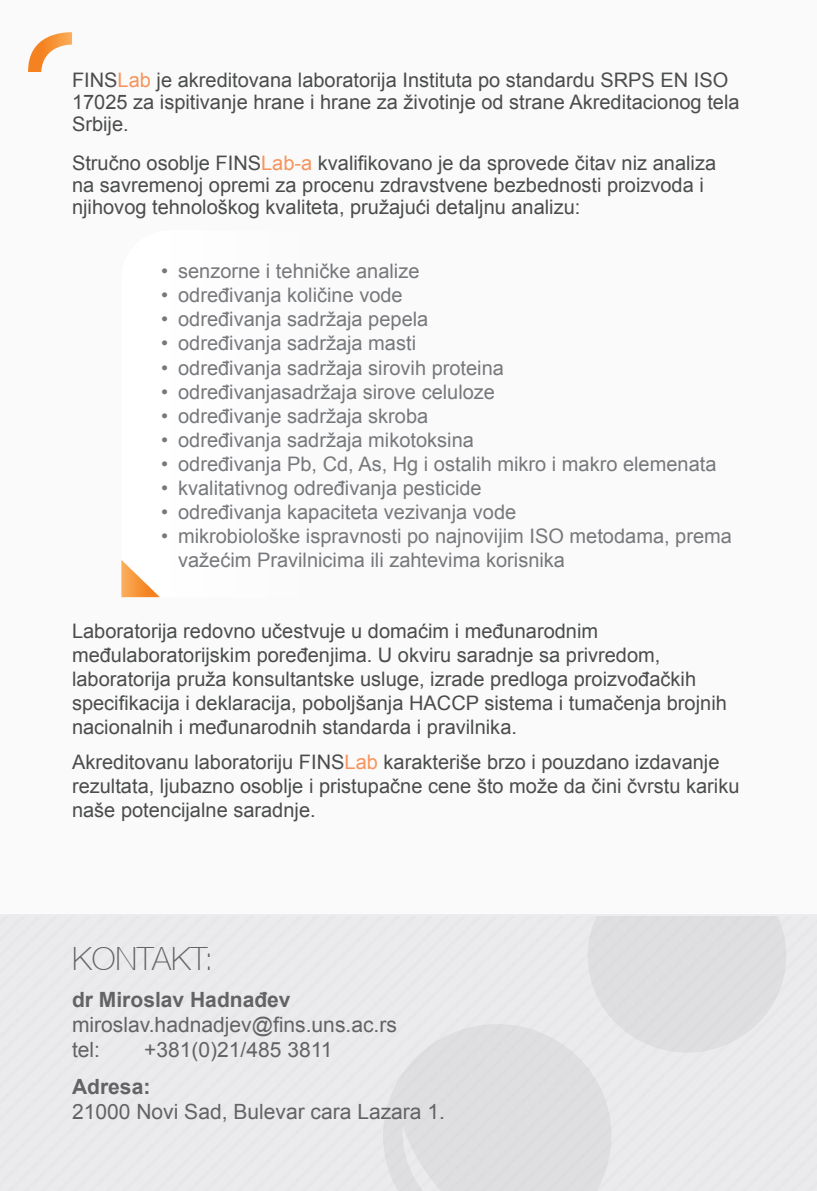
<style>
.page{position:relative;width:817px;height:1191px;background:#fff}
.page>*{position:absolute;margin:0;border:0;box-sizing:border-box;transform-origin:0 0}
.Kontakt{font:100 32px "Helvetica Neue CE";color:#636366}
.Kontakt_podaci{font:21px "Arial";color:#636366}
.Kontakt_podaci-2{font:700 21px "Arial";color:#636366}
.Paragraph_Text{font:20px/24px "Arial";color:#4b4c4d}
.Nabrajanje_L2{font:20px/24px "Arial";color:#76787b}
.s1{color:#f7945d}
</style>
<div class="page">
<div style="left:0;top:0;width:816px;height:954px;background:#fafafa"></div>
<svg style="left:383px;top:917px;width:403px;height:274px"></svg>
<svg style="left:28px;top:32px;width:44px;height:40px"></svg>
<svg style="left:121px;top:560px;width:39px;height:37px"></svg>
<p class="Paragraph_Text" style="left:72px;top:69px;width:669px;line-height:22px">FINS<span class="s1">Lab</span> je akreditovana laboratorija Instituta po standardu SRPS EN ISO<br>17025 za ispitivanje hrane i hrane za životinje od strane Akreditacionog tela<br>Srbije.</p>
<p class="Paragraph_Text" style="left:72px;top:152px;width:645px;line-height:22px">Stručno osoblje FINS<span class="s1">Lab-a</span> kvalifikovano je da sprovede čitav niz analiza na savremenoj opremi za procenu zdravstvene bezbednosti proizvoda i njihovog tehnološkog kvaliteta, pružajući detaljnu analizu:</p>
<p class="Nabrajanje_L2" style="left:161px;top:260px;width:260px">• senzorne i tehničke analize</p>
<p class="Nabrajanje_L2" style="left:161px;top:284px;width:243px">• određivanja količine vode</p>
<p class="Nabrajanje_L2" style="left:161px;top:308px;width:269px">• određivanja sadržaja pepela</p>
<p class="Nabrajanje_L2" style="left:161px;top:332px;width:256px">• određivanja sadržaja masti</p>
<p class="Nabrajanje_L2" style="left:161px;top:356px;width:344px">• određivanja sadržaja sirovih proteina</p>
<p class="Nabrajanje_L2" style="left:161px;top:380px;width:335px">• određivanjasadržaja sirove celuloze</p>
<p class="Nabrajanje_L2" style="left:161px;top:404px;width:269px">• određivanje sadržaja skroba</p>
<p class="Nabrajanje_L2" style="left:161px;top:428px;width:314px">• određivanja sadržaja mikotoksina</p>
<p class="Nabrajanje_L2" style="left:161px;top:452px;width:557px">• određivanja Pb, Cd, As, Hg i ostalih mikro i makro elemenata</p>
<p class="Nabrajanje_L2" style="left:161px;top:476px;width:322px">• kvalitativnog određivanja pesticide</p>
<p class="Nabrajanje_L2" style="left:161px;top:500px;width:356px">• određivanja kapaciteta vezivanja vode</p>
<p class="Nabrajanje_L2" style="left:178px;top:524px;width:555px;text-indent:-17px">• mikrobiološke ispravnosti po najnovijim ISO metodama, prema važećim Pravilnicima ili zahtevima korisnika</p>
<p class="Paragraph_Text" style="left:72px;top:619px;width:656px">Laboratorija redovno učestvuje u domaćim i međunarodnim međulaboratorijskim poređenjima. U okviru saradnje sa privredom, laboratorija pruža konsultantske usluge, izrade predloga proizvođačkih specifikacija i deklaracija, poboljšanja HACCP sistema i tumačenja brojnih nacionalnih i međunarodnih standarda i pravilnika.</p>
<p class="Paragraph_Text" style="left:72px;top:750px;width:668px">Akreditovanu laboratoriju FINS<span class="s1">Lab</span> karakteriše brzo i pouzdano izdavanje rezultata, ljubazno osoblje i pristupačne cene što može da čini čvrstu kariku naše potencijalne saradnje.</p>
<p class="Kontakt" style="left:72px;top:940px;width:143px">KONTAKT:</p>
<p class="Kontakt_podaci-2" style="left:72px;top:985px;width:220px">dr Miroslav Hadnađev</p>
<p class="Kontakt_podaci" style="left:72px;top:1010px;width:326px">miroslav.hadnadjev@fins.uns.ac.rs</p>
<p class="Kontakt_podaci" style="left:72px;top:1036px;width:30px">tel:</p>
<p class="Kontakt_podaci" style="left:144px;top:1036px;width:190px">+381(0)21/485 3811</p>
<p class="Kontakt_podaci-2" style="left:72px;top:1072px;width:80px">Adresa:</p>
<p class="Kontakt_podaci" style="left:72px;top:1097px;width:374px">21000 Novi Sad, Bulevar cara Lazara 1.</p>
</div>
